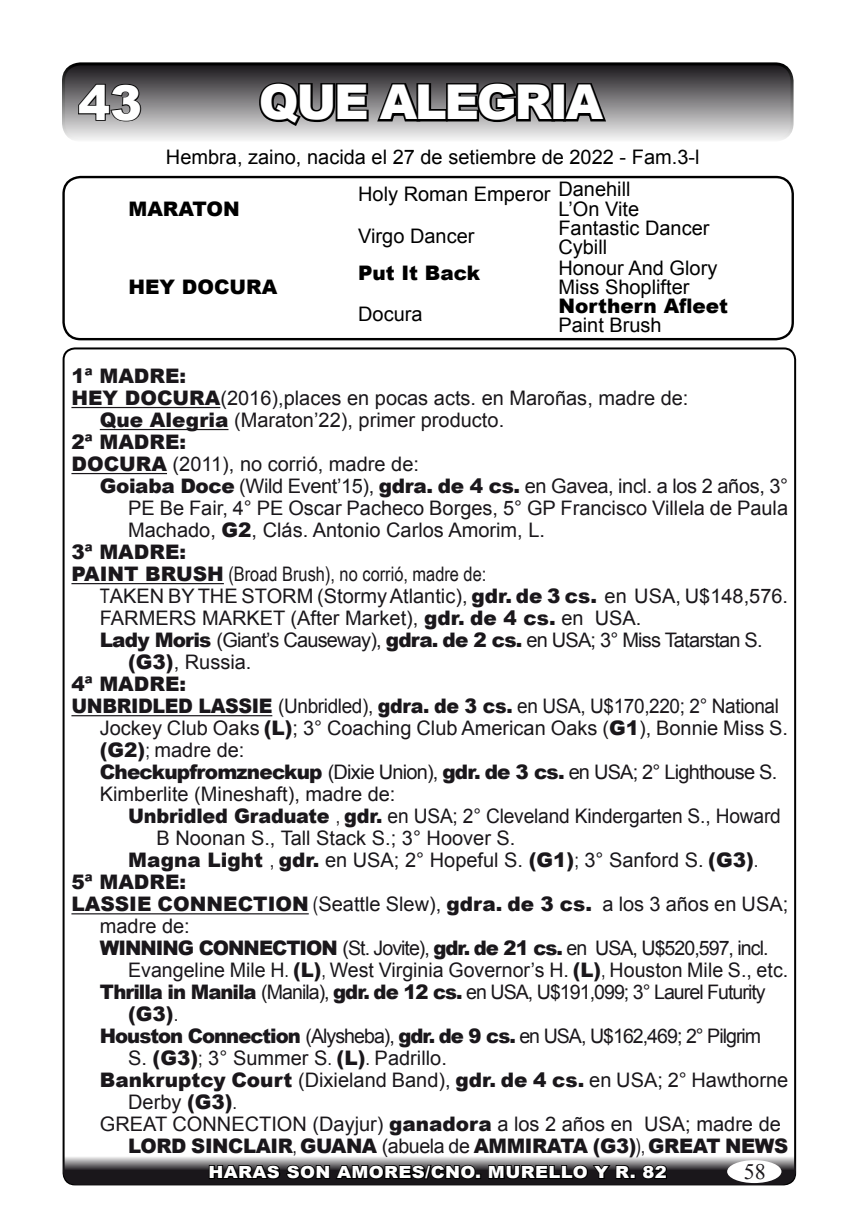
<style>
.page{position:relative;width:862px;height:1231px;background:#fff}
.page>*{position:absolute;margin:0;border:0;box-sizing:border-box;transform-origin:0 0}
.t1{font:900 48px "Arial";letter-spacing:-.05em;color:#fff}
.t2{font:22px "Times New Roman";color:#1a171b}
.t3{font:20px "Arial";color:#1a171b}
.t4{font:20px "Arial";letter-spacing:-.05em;color:#1a171b}
.t5{font:20px "Arial";color:#000}
.t6{font:20px "Arial";letter-spacing:-.04em;color:#1a171b}
.t7{font:900 20px "Arial";letter-spacing:-.02em;color:#1a171b}
.t8{font:20px "Arial";letter-spacing:-.02em;color:#1a171b;scale:.95 1}
.t9{font:20px "Arial";letter-spacing:-.02em;color:#1a171b}
.t10{font:20px "Arial";color:#1a171b;scale:.96 1}
.t11{font:20px "Arial Narrow";color:#1a171b}
.t12{font:900 20px "Arial";color:#000}
.t13{font:900 16.8px "Arial";letter-spacing:.02em;color:#fff;scale:1.08 1}
.s1{font-weight:900}
.s2{font-family:"Arial";font-weight:900}
.s3{font-family:"Arial Narrow"}
.s4{font-family:"Arial Narrow";font-weight:400}
.s5{font-weight:400}
</style>
<div class="page">
<svg style="left:391px;top:1149px;width:74px;height:39px"></svg>
<div style="left:64px;top:348px;width:731px;height:836px;background:#fff;border-radius:11px"></div>
<div style="left:62px;top:176px;width:732px;height:164px;border:2px solid #000;border-radius:17px"></div>
<div style="left:63px;top:64px;width:729px;height:76px;background:linear-gradient(to bottom,#181519,#f0f0f0);border-radius:17px"></div>
<div style="left:62px;top:62px;width:731px;height:80px;border:3px solid #000;border-radius:17px"></div>
<svg style="left:63px;top:1155px;width:733px;height:29px;background:#514f52"></svg>
<svg style="left:777px;top:1155px;width:19px;height:15px"></svg>
<svg style="left:63px;top:1155px;width:19px;height:15px"></svg>
<div style="left:727px;top:1159px;width:54px;height:23px;background:#fff;border-radius:50%"></div>
<svg style="left:257px;top:80px;width:352px;height:49px;background:#575657"></svg>
<svg style="left:77px;top:83px;width:65px;height:40px;background:#666566"></svg>
<svg style="left:208px;top:1155px;width:273px;height:25px;background:#575657"></svg>
<svg style="left:487px;top:1155px;width:148px;height:25px;background:#585758"></svg>
<svg style="left:641px;top:1163px;width:27px;height:17px"></svg>
<hr style="left:71px;top:407px;width:149px;height:1px;background:#1a171b">
<hr style="left:100px;top:429px;width:128px;height:1px;background:#1a171b">
<hr style="left:71px;top:473px;width:96px;height:1px;background:#1a171b">
<hr style="left:71px;top:583px;width:153px;height:1px;background:#1a171b">
<hr style="left:71px;top:715px;width:201px;height:1px;background:#1a171b">
<hr style="left:71px;top:913px;width:238px;height:1px;background:#1a171b">
<h1 class="t1" style="left:78px;top:68px;width:66px">43</h1>
<h1 class="t1" style="left:259px;top:67px;width:345px">QUE ALEGRIA</h1>
<p class="t5" style="left:166px;top:144px;width:535px">Hembra, zaino, nacida el 27 de setiembre de 2022 - Fam.3-l</p>
<p class="t12" style="left:128px;top:194px;width:113px">MARATON</p>
<p class="t12" style="left:128px;top:272px;width:150px">HEY DOCURA</p>
<p class="t5" style="left:358px;top:181px;width:194px">Holy Roman Emperor</p>
<p class="t5" style="left:358px;top:223px;width:118px">Virgo Dancer</p>
<p class="t5" style="left:558px;top:176px;width:74px">Danehill</p>
<p class="t5" style="left:558px;top:195px;width:82px">L’On Vite</p>
<p class="t5" style="left:558px;top:215px;width:153px">Fantastic Dancer</p>
<p class="t5" style="left:558px;top:234px;width:50px">Cybill</p>
<p class="t12" style="left:358px;top:258px;width:123px">Put It Back</p>
<p class="t5" style="left:558px;top:255px;width:160px">Honour And Glory</p>
<p class="t5" style="left:558px;top:274px;width:133px">Miss Shoplifter</p>
<p class="t12" style="left:558px;top:291px;width:171px">Northern Afleet</p>
<p class="t5" style="left:358px;top:300px;width:66px">Docura</p>
<p class="t5" style="left:558px;top:312px;width:105px">Paint Brush</p>
<p class="t7" style="left:71px;top:361px;width:116px">1ª MADRE:</p>
<p class="t3" style="left:71px;top:385px;width:618px"><span class="s1">HEY DOCURA</span>(2016),places en pocas acts. en Maroñas, madre de:</p>
<p class="t3" style="left:100px;top:407px;width:406px"><span class="s1">Que Alegria</span> (Maraton’22), primer producto.</p>
<p class="t7" style="left:71px;top:427px;width:116px">2ª MADRE:</p>
<p class="t3" style="left:71px;top:451px;width:349px"><span class="s1">DOCURA</span> (2011), no corrió, madre de:</p>
<p class="t9" style="left:100px;top:473px;width:690px"><span class="s1">Goiaba Doce</span> (Wild Event’15), <span class="s1">gdra. de 4 cs.</span> en Gavea, incl. a los 2 años, 3°</p>
<p class="t3" style="left:128px;top:495px;width:661px">PE Be Fair, 4° PE Oscar Pacheco Borges, 5° GP Francisco Villela de Paula</p>
<p class="t3" style="left:128px;top:517px;width:418px">Machado, <span class="s1">G2</span>, Clás. Antonio Carlos Amorim, L.</p>
<p class="t7" style="left:71px;top:537px;width:116px">3ª MADRE:</p>
<p class="t11" style="left:71px;top:559px;width:416px"><span class="s2">PAINT BRUSH</span> (Broad Brush), no corrió, madre de:</p>
<p class="t3" style="left:100px;top:583px;width:690px"><span class="s3">T</span>AKEN BY THE STORM (Stormy Atlantic), <span class="s1">gdr. de 3 cs.</span> en USA, U$148,576.</p>
<p class="t3" style="left:100px;top:605px;width:543px">FARMERS MARKET (After Market), <span class="s1">gdr. de 4 cs.</span> en USA.</p>
<p class="t6" style="left:100px;top:627px;width:664px"><span class="s1">Lady Moris</span> (Giant’s Causeway), <span class="s1">gdra. de 2 cs.</span> en USA; 3° Miss Tatarstan S.</p>
<p class="t3" style="left:128px;top:649px;width:125px"><span class="s1">(G3)</span>, Russia.</p>
<p class="t7" style="left:71px;top:669px;width:116px">4ª MADRE:</p>
<p class="t8" style="left:71px;top:693px;width:746px"><span class="s1">UNBRIDLED LASSIE</span> (Unbridled), <span class="s1">gdra. de 3 cs.</span> en USA, U$170,220; 2° National</p>
<p class="t3" style="left:100px;top:715px;width:690px">Jockey Club Oaks <span class="s1">(L)</span>; 3° Coaching Club American Oaks (<span class="s1">G1</span>), Bonnie Miss S.</p>
<p class="t3" style="left:100px;top:737px;width:146px"><span class="s1">(G2)</span><span class="s3">;</span> madre de:</p>
<p class="t6" style="left:100px;top:759px;width:679px"><span class="s1">Checkupfromzneckup</span> (Dixie Union), <span class="s1">gdr. de 3 cs.</span> en USA; 2° Lighthouse S.</p>
<p class="t3" style="left:100px;top:781px;width:297px">Kimberlite (Mineshaft), madre de:</p>
<p class="t10" style="left:128px;top:803px;width:681px"><span class="s1">Unbridled Graduate</span> <span class="s3">,</span> <span class="s1">gdr.</span> en USA; 2° Cleveland Kindergarten S., Howard</p>
<p class="t3" style="left:156px;top:825px;width:360px">B Noonan S., Tall Stack S.; 3° Hoover S.</p>
<p class="t3" style="left:128px;top:847px;width:632px"><span class="s1">Magna Light</span> <span class="s3">,</span> <span class="s1">gdr.</span> en USA; 2° Hopeful S. <span class="s1">(G1)</span><span class="s3">;</span> 3° Sanford S. <span class="s1">(G3)</span><span class="s3">.</span></p>
<p class="t7" style="left:71px;top:867px;width:116px">5ª MADRE:</p>
<p class="t3" style="left:71px;top:891px;width:718px"><span class="s1">LASSIE CONNECTION</span> <span class="s3">(</span>Seattle Slew), <span class="s1">gdra. de 3 cs.</span> a los 3 años en USA;</p>
<p class="t3" style="left:100px;top:913px;width:92px">madre de:</p>
<p class="t4" style="left:100px;top:935px;width:670px"><span class="s1">WINNING CONNECTION</span> (St. Jovite), <span class="s1">gdr. de 21 cs.</span> en USA, U$520,597, incl.</p>
<p class="t3" style="left:128px;top:957px;width:661px">Evangeline Mile H<span class="s3">.</span> <span class="s1">(L)</span><span class="s3">,</span> West Virginia Governor’s H. <span class="s1">(L)</span><span class="s3">,</span> Houston Mile S., etc.</p>
<p class="t4" style="left:100px;top:979px;width:667px"><span class="s1">Thrilla in Manila</span> (Manila), <span class="s1">gdr. de 12 cs.</span> en USA, U$191,099; 3° Laurel Futurity</p>
<p class="t7" style="left:128px;top:999px;width:52px">(G3)<span class="s4">.</span></p>
<p class="t4" style="left:100px;top:1023px;width:663px"><span class="s1">Houston Connection</span> (Alysheba), <span class="s1">gdr. de 9 cs.</span> en USA, U$162,469; 2° Pilgrim</p>
<p class="t3" style="left:128px;top:1045px;width:320px">S. <span class="s1">(G3)</span><span class="s3">;</span> 3° Summer S<span class="s3">.</span> <span class="s1">(L)</span><span class="s3">.</span> Padrillo.</p>
<p class="t3" style="left:100px;top:1067px;width:690px"><span class="s1">Bankruptcy Court</span> (Dixieland Band), <span class="s1">gdr. de 4 cs.</span> en USA; 2° Hawthorne</p>
<p class="t3" style="left:128px;top:1089px;width:111px">Derby <span class="s1">(G3)</span><span class="s3">.</span></p>
<p class="t3" style="left:100px;top:1111px;width:682px">GREAT CONNECTION (Dayjur) <span class="s1">ganadora</span> a los 2 años en USA; madre de</p>
<p class="t7" style="left:128px;top:1131px;width:661px">LORD SINCLAIR<span class="s4">,</span> GUANA <span class="s5">(abuela de</span> AMMIRATA (G3)<span class="s4">),</span> GREAT NEWS</p>
<p class="t13" style="left:208px;top:1159px;width:426px">HARAS SON AMORES/CNO. MURELLO Y R. 82</p>
<p class="t2" style="left:744px;top:1156px;width:23px">58</p>
</div>
